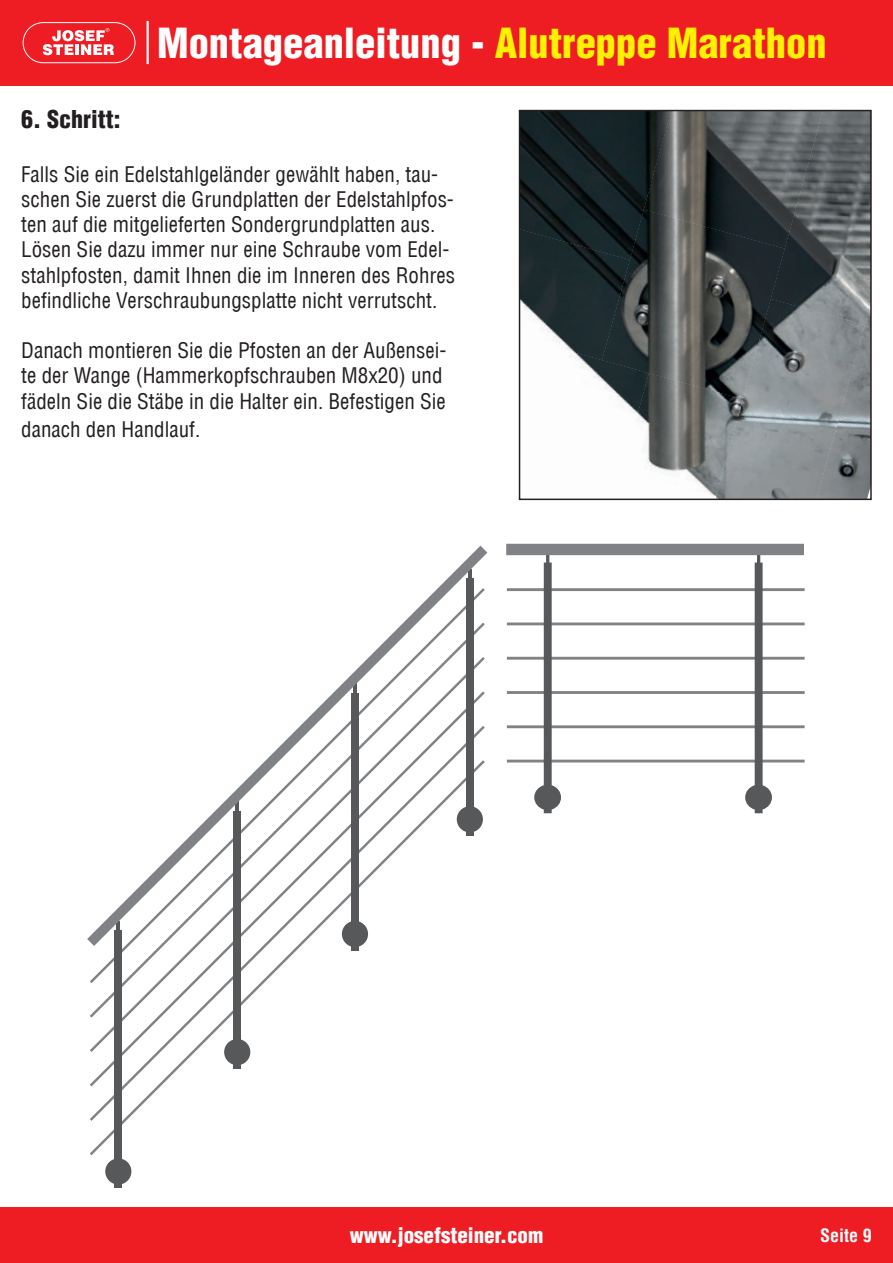
<style>
.page{position:relative;width:893px;height:1263px;background:#fff}
.page>*{position:absolute;margin:0;border:0;box-sizing:border-box;transform-origin:0 0}
.t1{font:900 condensed 40.5px "Helvetica Com";color:#fff}
.t2{font:900 condensed 24px "Helvetica Com";color:#231f20}
.t3{font:condensed 21px/25.2px "Helvetica Com";color:#231f20}
.t4{font:900 condensed 21px "Helvetica Com";color:#fff}
.t5{font:700 condensed 18px "Helvetica Com";color:#fff}
.s1{color:#fff101}
</style>
<div class="page">
<div style="left:0;top:1208px;width:893px;height:55px;background:#ee1d23"></div>
<div style="left:0;top:0;width:893px;height:85px;background:#ee1d23"></div>
<div style="left:23px;top:22px;width:112px;height:41px;border:1px solid #fff;border-radius:20px"></div>
<svg style="left:43px;top:28px;width:71px;height:27px"></svg>
<hr style="left:147px;top:21px;width:2px;height:43px;background:#fff">
<img style="left:671px;top:113px;width:100px;height:96px">
<img style="left:771px;top:113px;width:98px;height:189px">
<img style="left:522px;top:113px;width:149px;height:116px">
<img style="left:602px;top:209px;width:183px;height:164px">
<img style="left:865px;top:302px;width:4px;height:195px">
<img style="left:522px;top:229px;width:108px;height:108px">
<img style="left:715px;top:299px;width:150px;height:198px">
<img style="left:554px;top:337px;width:95px;height:56px">
<img style="left:614px;top:373px;width:129px;height:124px">
<div style="left:519px;top:110px;width:353px;height:390px;border:2px solid #231f20"></div>
<svg style="left:90px;top:956px;width:201px;height:202px"></svg>
<div style="left:115px;top:930px;width:7px;height:258px;background:#57585a"></div>
<div style="left:233px;top:811px;width:8px;height:258px;background:#57585a"></div>
<div style="left:105px;top:1158px;width:26px;height:26px;background:#57585a;border-radius:50%"></div>
<div style="left:224px;top:1039px;width:26px;height:26px;background:#57585a;border-radius:50%"></div>
<svg style="left:87px;top:546px;width:400px;height:410px"></svg>
<hr style="left:507px;top:760px;width:298px;height:2px;background:#808285">
<hr style="left:507px;top:725px;width:298px;height:3px;background:#808285">
<hr style="left:507px;top:691px;width:298px;height:3px;background:#808285">
<hr style="left:507px;top:657px;width:298px;height:3px;background:#808285">
<hr style="left:507px;top:622px;width:298px;height:3px;background:#808285">
<hr style="left:507px;top:588px;width:298px;height:3px;background:#808285">
<svg style="left:534px;top:555px;width:27px;height:258px"></svg>
<svg style="left:745px;top:555px;width:27px;height:258px"></svg>
<div style="left:506px;top:544px;width:298px;height:11px;background:#808285"></div>
<h1 class="t1" style="left:157px;top:18px;width:671px">Montageanleitung - <span class="s1">Alutreppe Marathon</span></h1>
<p class="t2" style="left:21px;top:104px;width:101px">6. Schritt:</p>
<p class="t3" style="left:21px;top:161px;width:435px">Falls Sie ein Edelstahlgeländer gewählt haben, tau&shy;schen Sie zuerst die Grundplatten der Edelstahlpfos&shy;ten auf die mitgelieferten Sondergrundplatten aus.<br>Lösen Sie dazu immer nur eine Schraube vom Edel&shy;stahlpfosten, damit Ihnen die im Inneren des Rohres befindliche Verschraubungsplatte nicht verrutscht.</p>
<p class="t3" style="left:21px;top:338px;width:427px">Danach montieren Sie die Pfosten an der Außensei&shy;te der Wange (Hammerkopfschrauben M8x20) und fädeln Sie die Stäbe in die Halter ein. Befestigen Sie</p>
<p class="t3" style="left:21px;top:417px;width:181px">danach den Handlauf.</p>
<p class="t4" style="left:350px;top:1222px;width:195px">www.josefsteiner.com</p>
<p class="t5" style="left:820px;top:1223px;width:53px">Seite 9</p>
</div>
